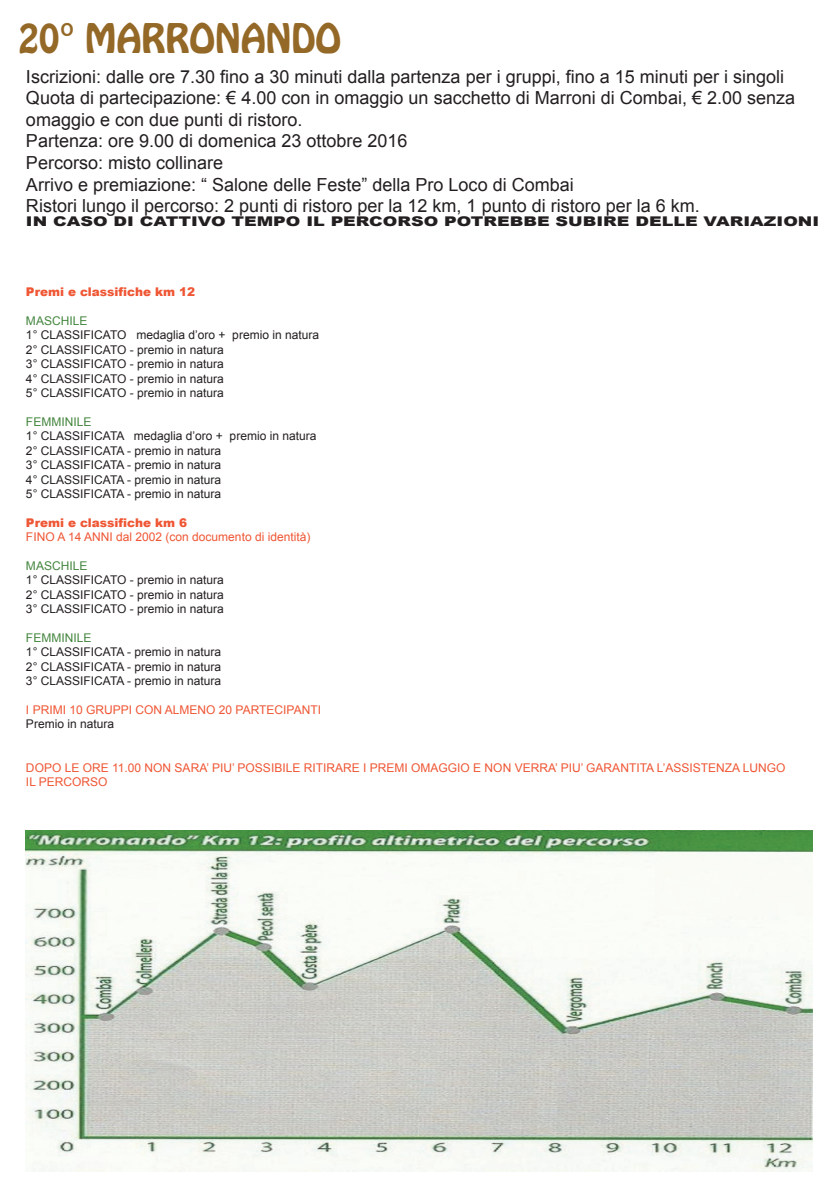
<style>
.page{position:relative;width:840px;height:1191px;background:#fff}
.page>*{position:absolute;margin:0;border:0;box-sizing:border-box;transform-origin:0 0}
.t1{font:36px "Hobo Std";color:#946826}
.t2{font:18px/21.6px "Arial";color:#231f20}
.t3{font:900 13.4px "Arial";color:#231f20;scale:1.31 1}
.t4{font:12px/14.4px "Arial";color:#231f20}
.t5{font:12px/14.4px "Arial";color:#ef5634}
.t6{font:900 12px "Arial";color:#ef5634}
.t7{font:12px "Arial";color:#44863e}
</style>
<div class="page">
<img style="left:26px;top:830px;width:786px;height:341px">
<div style="left:654px;top:852px;width:158px;height:63px;background:#fafbf6"></div>
<h1 class="t1" style="left:18px;top:13px;width:324px">20° MARRONANDO</h1>
<p class="t2" style="left:26px;top:66px;width:770px">Iscrizioni: dalle ore 7.30 fino a 30 minuti dalla partenza per i gruppi, fino a 15 minuti per i singoli Quota di partecipazione: € 4.00 con in omaggio un sacchetto di Marroni di Combai, € 2.00 senza omaggio e con due punti di ristoro.<br>Partenza: ore 9.00 di domenica 23 ottobre 2016<br>Percorso: misto collinare<br>Arrivo e premiazione: “ Salone delle Feste” della Pro Loco di Combai<br>Ristori lungo il percorso: 2 punti di ristoro per la 12 km, 1 punto di ristoro per la 6 km.</p>
<p class="t3" style="left:26px;top:211px;width:606px">IN CASO DI CATTIVO TEMPO IL PERCORSO POTREBBE SUBIRE DELLE VARIAZIONI</p>
<p class="t6" style="left:26px;top:283px;width:171px">Premi e classifiche km 12</p>
<p class="t7" style="left:26px;top:313px;width:63px">MASCHILE</p>
<p class="t4" style="left:26px;top:328px;width:294px">1° CLASSIFICATO medaglia d’oro + premio in natura 2° CLASSIFICATO - premio in natura<br>3° CLASSIFICATO - premio in natura<br>4° CLASSIFICATO - premio in natura<br>5° CLASSIFICATO - premio in natura</p>
<p class="t7" style="left:26px;top:414px;width:67px">FEMMINILE</p>
<p class="t4" style="left:26px;top:429px;width:292px">1° CLASSIFICATA medaglia d’oro + premio in natura 2° CLASSIFICATA - premio in natura<br>3° CLASSIFICATA - premio in natura<br>4° CLASSIFICATA - premio in natura<br>5° CLASSIFICATA - premio in natura</p>
<p class="t6" style="left:26px;top:514px;width:163px">Premi e classifiche km 6</p>
<p class="t5" style="left:26px;top:530px;width:286px">FINO A 14 ANNI dal 2002 (con documento di identità)</p>
<p class="t7" style="left:26px;top:558px;width:63px">MASCHILE</p>
<p class="t4" style="left:26px;top:573px;width:199px;text-align:justify">1° CLASSIFICATO - premio in natura 2° CLASSIFICATO - premio in natura 3° CLASSIFICATO - premio in natura</p>
<p class="t7" style="left:26px;top:630px;width:67px">FEMMINILE</p>
<p class="t4" style="left:26px;top:645px;width:197px;text-align:justify">1° CLASSIFICATA - premio in natura 2° CLASSIFICATA - premio in natura 3° CLASSIFICATA - premio in natura</p>
<p class="t5" style="left:26px;top:702px;width:296px">I PRIMI 10 GRUPPI CON ALMENO 20 PARTECIPANTI</p>
<p class="t4" style="left:26px;top:717px;width:90px">Premio in natura</p>
<p class="t5" style="left:26px;top:760px;width:760px">DOPO LE ORE 11.00 NON SARA’ PIU’ POSSIBILE RITIRARE I PREMI OMAGGIO E NON VERRA’ PIU’ GARANTITA L’ASSISTENZA LUNGO<br>IL PERCORSO</p>
</div>
